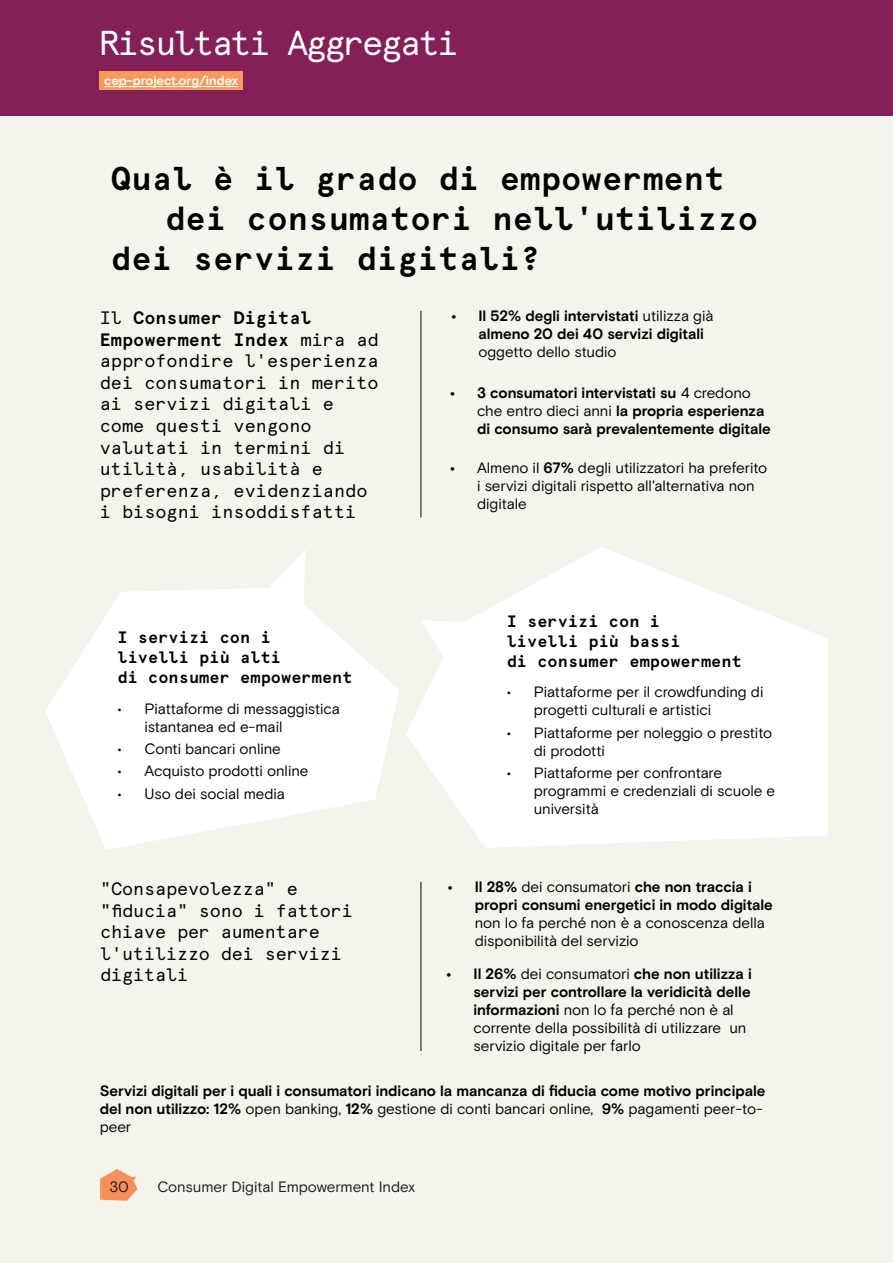
<style>
.page{position:relative;width:893px;height:1263px;background:#f4f4ed}
.page>*{position:absolute;margin:0;border:0;box-sizing:border-box;transform-origin:0 0}
.t1{font:34.5px "Apercu Mono Pro";letter-spacing:-.075em;color:#fff}
.t2{font:700 33px "Apercu Mono Pro";color:#000}
.t3{font:18px/21.6px "Apercu Mono Pro";color:#000}
.t4{font:700 16.5px/19.8px "Apercu Mono Pro";color:#000}
.t5{font:15px/18px "Basis Grotesque Pro";color:#000}
.t6{font:700 15px/18px "Basis Grotesque Pro";color:#000}
.t7{font:15px "Basis Grotesque Pro";letter-spacing:-.005em;color:#181d20}
.t8{font:700 12.9px "Basis Grotesque Pro";color:#fff}
.s1{font-weight:700}
.s2{font-weight:400}
</style>
<div class="page">
<svg style="left:100px;top:1169px;width:37px;height:32px"></svg>
<svg style="left:406px;top:547px;width:421px;height:301px;fill:#fff"></svg>
<hr style="left:421px;top:311px;width:1px;height:206px;background:#000">
<hr style="left:421px;top:882px;width:1px;height:169px;background:#000">
<svg style="left:45px;top:551px;width:354px;height:298px;fill:#fff"></svg>
<div style="left:0;top:0;width:893px;height:115px;background:#841f58"></div>
<div style="left:99px;top:71px;width:144px;height:19px;background:#fa9959"></div>
<hr style="left:104px;top:86px;width:134px;height:1px;background:#fff">
<h1 class="t1" style="left:99px;top:17px;width:361px">Risultati Aggregati</h1>
<p class="t8" style="left:104px;top:73px;width:135px">cep-project.org/index</p>
<h2 class="t2" style="left:111px;top:153px;width:615px">Qual è il grado di empowerment</h2>
<h2 class="t2" style="left:165px;top:193px;width:595px">dei consumatori nell'utilizzo</h2>
<h2 class="t2" style="left:111px;top:232px;width:431px">dei servizi digitali?</h2>
<p class="t3" style="left:100px;top:306px;width:280px">Il <span class="s1">Consumer Digital<br>Empowerment Index</span> mira ad approfondire l'esperienza dei consumatori in merito ai servizi digitali e come questi vengono valutati in termini di utilità, usabilità e preferenza, evidenziando i bisogni insoddisfatti</p>
<p class="t4" style="left:117px;top:627px;width:237px">I servizi con i<br>livelli più alti<br>di consumer empowerment</p>
<p class="t5" style="left:144px;top:700px;width:197px;text-indent:-27px">• Piattaforme di messaggistica istantanea ed e-mail</p>
<p class="t5" style="left:117px;top:740px;width:165px">• Conti bancari online</p>
<p class="t5" style="left:117px;top:762px;width:193px">• Acquisto prodotti online</p>
<p class="t5" style="left:117px;top:785px;width:169px">• Uso dei social media</p>
<p class="t3" style="left:100px;top:876px;width:254px">"Consapevolezza" e "fiducia" sono i fattori chiave per aumentare l'utilizzo dei servizi digitali</p>
<p class="t6" style="left:478px;top:308px;width:237px;text-indent:-27px">• Il 52% degli intervistati <span class="s2">utilizza già </span>almeno 20 dei 40 servizi digitali</p>
<p class="t5" style="left:478px;top:343px;width:140px">oggetto dello studio</p>
<p class="t6" style="left:477px;top:384px;width:295px;text-indent:-27px">• 3 consumatori intervistati su <span class="s2">4 credono che entro dieci anni</span> la propria esperienza di consumo sarà prevalentemente digitale</p>
<p class="t5" style="left:477px;top:459px;width:292px;text-indent:-27px"><span class="s1">•</span> Almeno il <span class="s1">67%</span> degli utilizzatori ha preferito i servizi digitali rispetto all'alternativa non digitale</p>
<p class="t4" style="left:507px;top:610px;width:237px">I servizi con i<br>livelli più bassi<br>di consumer empowerment</p>
<p class="t5" style="left:534px;top:683px;width:231px;text-indent:-27px">• Piattaforme per il crowdfunding di progetti culturali e artistici</p>
<p class="t5" style="left:534px;top:724px;width:240px;text-indent:-27px">• Piattaforme per noleggio o prestito di prodotti</p>
<p class="t5" style="left:534px;top:764px;width:243px;text-indent:-27px">• Piattaforme per confrontare programmi e credenziali di scuole e università</p>
<p class="t6" style="left:475px;top:879px;width:300px;text-indent:-27px">• Il 28% <span class="s2">dei consumatori</span> che non traccia i propri consumi energetici in modo digitale</p>
<p class="t5" style="left:475px;top:914px;width:292px">non lo fa perché non è a conoscenza della disponibilità del servizio</p>
<p class="t5" style="left:473px;top:965px;width:280px;text-indent:-27px"><span class="s1">• Il 26%</span> dei consumatori <span class="s1">che non utilizza i servizi per controllare la veridicità delle informazioni</span> non lo fa perché non è al corrente della possibilità di utilizzare un servizio digitale per farlo</p>
<p class="t6" style="left:100px;top:1082px;width:667px">Servizi digitali per i quali i consumatori indicano la mancanza di fiducia come motivo principale del non utilizzo: 12% <span class="s2">open banking,</span> 12% <span class="s2">gestione di conti bancari online,</span> 9% <span class="s2">pagamenti peer-to&shy;peer</span></p>
<p class="t7" style="left:109px;top:1178px;width:21px">30</p>
<p class="t7" style="left:157px;top:1178px;width:259px">Consumer Digital Empowerment Index</p>
</div>
